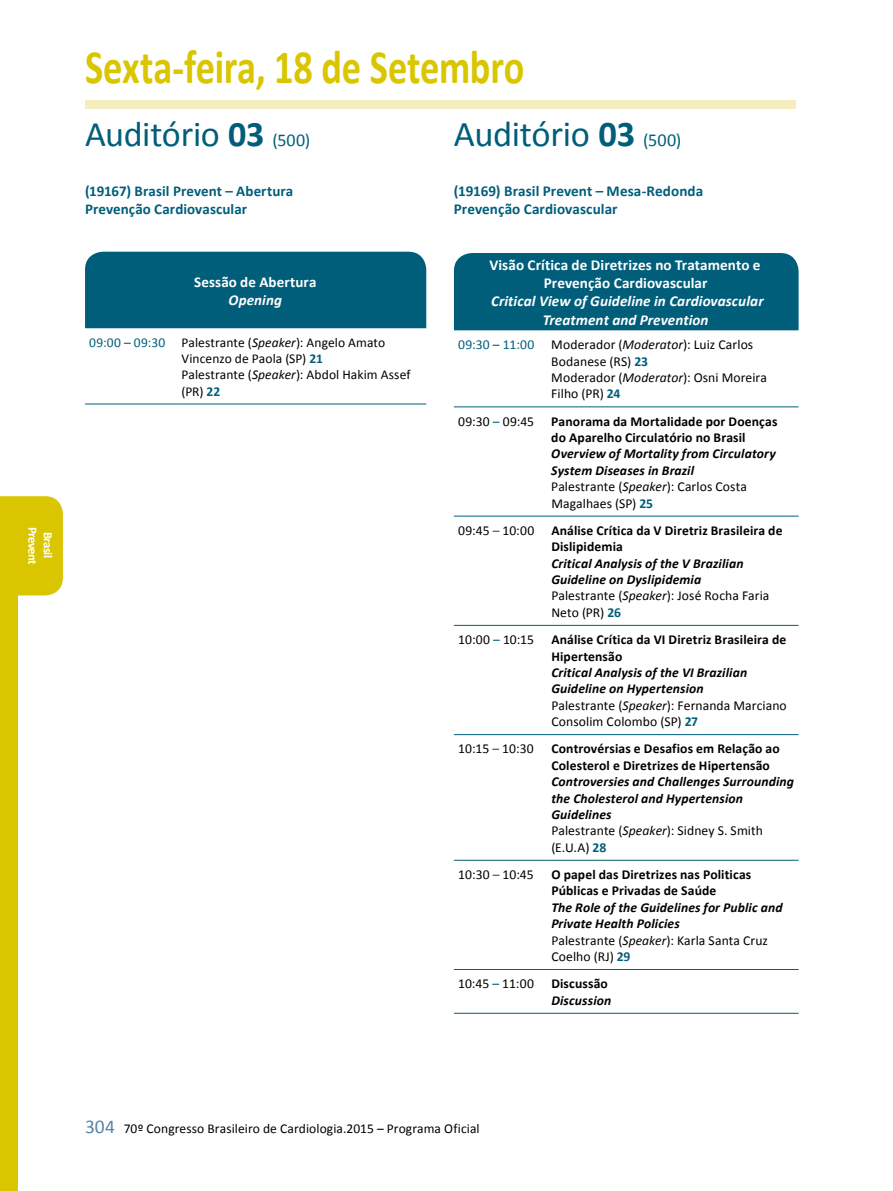
<style>
.page{position:relative;width:893px;height:1191px;background:#fff}
.page>*{position:absolute;margin:0;border:0;box-sizing:border-box;transform-origin:0 0}
.t1{font:700 48px "Calibri";letter-spacing:-.005em;color:#d9c600;scale:.8 1}
.t2{font:36.3px "Calibri";letter-spacing:-.01em;color:#005e7b}
.t3{font:36px "Calibri";letter-spacing:-.01em;color:#005e7b}
.t4{font:italic 700 15.15px/18.1px "Calibri";letter-spacing:.005em;color:#fff;text-align:center}
.t5{font:700 15.15px/18.1px "Calibri";letter-spacing:.005em;color:#fff;text-align:center}
.t6{font:700 15.15px/18.1px "Calibri";letter-spacing:.005em;color:#005e7b}
.t7{font:700 15px/18px "Calibri";letter-spacing:.005em;color:#005e7b}
.t8{font:700 15px "Calibri";letter-spacing:.01em;color:#fff}
.t9{font:italic 700 15px "Calibri";letter-spacing:.005em;color:#fff}
.t10{font:italic 700 13.65px/16.4px "Calibri";letter-spacing:.01em;color:#000}
.t11{font:700 13.65px/16.4px "Calibri";letter-spacing:.01em;color:#000}
.t12{font:13.65px/16.4px "Calibri";letter-spacing:.01em;color:#000}
.t13{font:13.5px/16.2px "Calibri";letter-spacing:.005em;color:#000}
.t14{font:700 12.75px/15.3px "Calibri";letter-spacing:-.04em;color:#fff;text-align:center}
.s1{font-weight:700}
.s2{font-size:18px}
.s3{font-size:18.15px}
.s4{color:#005e7b}
.s5{font-style:italic}
.s6{font-weight:700;color:#005e7b}
.s7{font-weight:400;font-style:normal}
.s8{font-weight:400}
.s9{font-style:normal;color:#005e7b}
.s10{font-weight:400;color:#005e7b}
.s11{font-weight:400;font-style:normal;font-size:13.5px}
.s12{font-weight:400;font-size:13.5px}
.s13{font-size:19.5px;color:#5483ad}
</style>
<div class="page">
<div style="left:85px;top:100px;width:710px;height:8px;background:#f5edbe"></div>
<div style="left:0;top:523px;width:18px;height:668px;background:#d9c600"></div>
<div style="left:0;top:496px;width:63px;height:99px;background:#d9c600"></div>
<hr style="left:85px;top:404px;width:92px;height:1px;background:#005e7b">
<hr style="left:177px;top:404px;width:249px;height:1px;background:#005e7b">
<div style="left:85px;top:252px;width:341px;height:76px;background:#005e7b"></div>
<hr style="left:454px;top:406px;width:93px;height:1px;background:#005e7b">
<hr style="left:547px;top:406px;width:252px;height:1px;background:#005e7b">
<hr style="left:454px;top:516px;width:93px;height:1px;background:#005e7b">
<hr style="left:547px;top:516px;width:252px;height:1px;background:#005e7b">
<hr style="left:454px;top:625px;width:93px;height:1px;background:#005e7b">
<hr style="left:454px;top:734px;width:93px;height:1px;background:#005e7b">
<hr style="left:454px;top:860px;width:93px;height:1px;background:#005e7b">
<hr style="left:454px;top:969px;width:93px;height:1px;background:#005e7b">
<hr style="left:454px;top:1013px;width:93px;height:1px;background:#005e7b">
<hr style="left:547px;top:625px;width:252px;height:1px;background:#005e7b">
<hr style="left:547px;top:734px;width:252px;height:1px;background:#005e7b">
<hr style="left:547px;top:860px;width:252px;height:1px;background:#005e7b">
<hr style="left:547px;top:969px;width:252px;height:1px;background:#005e7b">
<hr style="left:547px;top:1013px;width:252px;height:1px;background:#005e7b">
<div style="left:454px;top:253px;width:345px;height:77px;background:#005e7b"></div>
<p class="t14" style="left:56px;top:526px;width:39px;rotate:90deg">Brasil<br>Prevent</p>
<h1 class="t1" style="left:85px;top:37px;width:551px">Sexta-feira, 18 de Setembro</h1>
<h3 class="t3" style="left:85px;top:112px;width:227px">Auditório <span class="s1">03</span> <span class="s2">(500)</span></h3>
<p class="t7" style="left:85px;top:181px;width:210px">(19167) Brasil Prevent – Abertura<br>Prevenção Cardiovascular</p>
<h2 class="t2" style="left:454px;top:112px;width:229px">Auditório <span class="s1">03</span> <span class="s3">(500)</span></h2>
<p class="t6" style="left:454px;top:181px;width:251px">(19169) Brasil Prevent – Mesa-Redonda<br>Prevenção Cardiovascular</p>
<p class="t8" style="left:194px;top:272px;width:124px">Sessão de Abertura</p>
<p class="t9" style="left:229px;top:290px;width:55px">Opening</p>
<p class="t13" style="left:181px;top:334px;width:231px;text-indent:-92px"><span class="s4">09:00 – 09:30</span> Palestrante (<span class="s5">Speaker</span>): Angelo Amato<br>Vincenzo de Paola (SP) <span class="s6">21<br></span>Palestrante (<span class="s5">Speaker</span>): Abdol Hakim Assef (PR) <span class="s6">22</span></p>
<p class="t5" style="left:489px;top:255px;width:273px">Visão Crítica de Diretrizes no Tratamento e<br>Prevenção Cardiovascular</p>
<p class="t4" style="left:491px;top:292px;width:274px">Critical View of Guideline in Cardiovascular<br>Treatment and Prevention</p>
<p class="t12" style="left:551px;top:336px;width:217px;text-indent:-93px"><span class="s4">09:30 – 11:00</span> Moderador (<span class="s5">Moderator</span>): Luiz Carlos<br>Bodanese (RS) <span class="s6">23<br></span>Moderador (<span class="s5">Moderator</span>): Osni Moreira<br>Filho (PR) <span class="s6">24</span></p>
<p class="t12" style="left:458px;top:412px;width:77px">09:30 <span class="s4">–</span> 09:45</p>
<p class="t11" style="left:551px;top:412px;width:228px">Panorama da Mortalidade por Doenças do Aparelho Circulatório no Brasil</p>
<p class="t10" style="left:551px;top:445px;width:226px">Overview of Mortality from Circulatory<br>System Diseases in Brazil<br><span class="s7">Palestrante (</span><span class="s8">Speaker</span><span class="s7">): Carlos Costa<br>Magalhaes (SP)</span> <span class="s9">25</span></p>
<p class="t11" style="left:551px;top:521px;width:233px;text-indent:-93px"><span class="s8">09:45</span> <span class="s10">–</span> <span class="s8">10:00</span> Análise Crítica da V Diretriz Brasileira de<br>Dislipidemia</p>
<p class="t10" style="left:551px;top:554px;width:220px">Critical Analysis of the V Brazilian<br>Guideline on Dyslipidemia<br><span class="s7">Palestrante (</span><span class="s8">Speaker</span><span class="s7">): José Rocha Faria<br>Neto (PR)</span> <span class="s9">26</span></p>
<p class="t12" style="left:458px;top:631px;width:77px">10:00 <span class="s4">–</span> 10:15</p>
<p class="t11" style="left:551px;top:631px;width:237px">Análise Crítica da VI Diretriz Brasileira de<br>Hipertensão</p>
<p class="t10" style="left:551px;top:663px;width:237px">Critical Analysis of the VI Brazilian Guideline on Hypertension<br><span class="s7">Palestrante (</span><span class="s8">Speaker</span><span class="s7">): Fernanda Marciano Consolim Colombo (SP)</span> <span class="s9">27</span></p>
<p class="t12" style="left:458px;top:740px;width:77px">10:15 <span class="s4">–</span> 10:30</p>
<p class="t11" style="left:551px;top:740px;width:230px">Controvérsias e Desafios em Relação ao<br>Colesterol e Diretrizes de Hipertensão</p>
<p class="t10" style="left:551px;top:773px;width:244px">Controversies and Challenges Surrounding the Cholesterol and Hypertension<br>Guidelines<br><span class="s7">Palestrante (</span><span class="s8">Speaker</span><span class="s7">): Sidney S. Smith (E.U.A)</span> <span class="s9">28</span></p>
<p class="t12" style="left:458px;top:865px;width:77px">10:30 <span class="s4">–</span> 10:45</p>
<p class="t11" style="left:551px;top:865px;width:201px">O papel das Diretrizes nas Politicas<br>Públicas e Privadas de Saúde</p>
<p class="t10" style="left:551px;top:898px;width:233px">The Role of the Guidelines for Public and<br>Private Health Policies<br><span class="s7">Palestrante</span> <span class="s11">(</span><span class="s12">Speaker</span><span class="s11">):</span> <span class="s7">Karla Santa Cruz<br>Coelho (RJ)</span> <span class="s9">29</span></p>
<p class="t12" style="left:458px;top:975px;width:77px">10:45 <span class="s4">–</span> 11:00</p>
<p class="t11" style="left:551px;top:975px;width:58px">Discussão</p>
<p class="t10" style="left:551px;top:991px;width:62px">Discussion</p>
<p class="t13" style="left:85px;top:1119px;width:396px"><span class="s13">304</span> 70º Congresso Brasileiro de Cardiologia.2015 – Programa Oficial</p>
</div>
